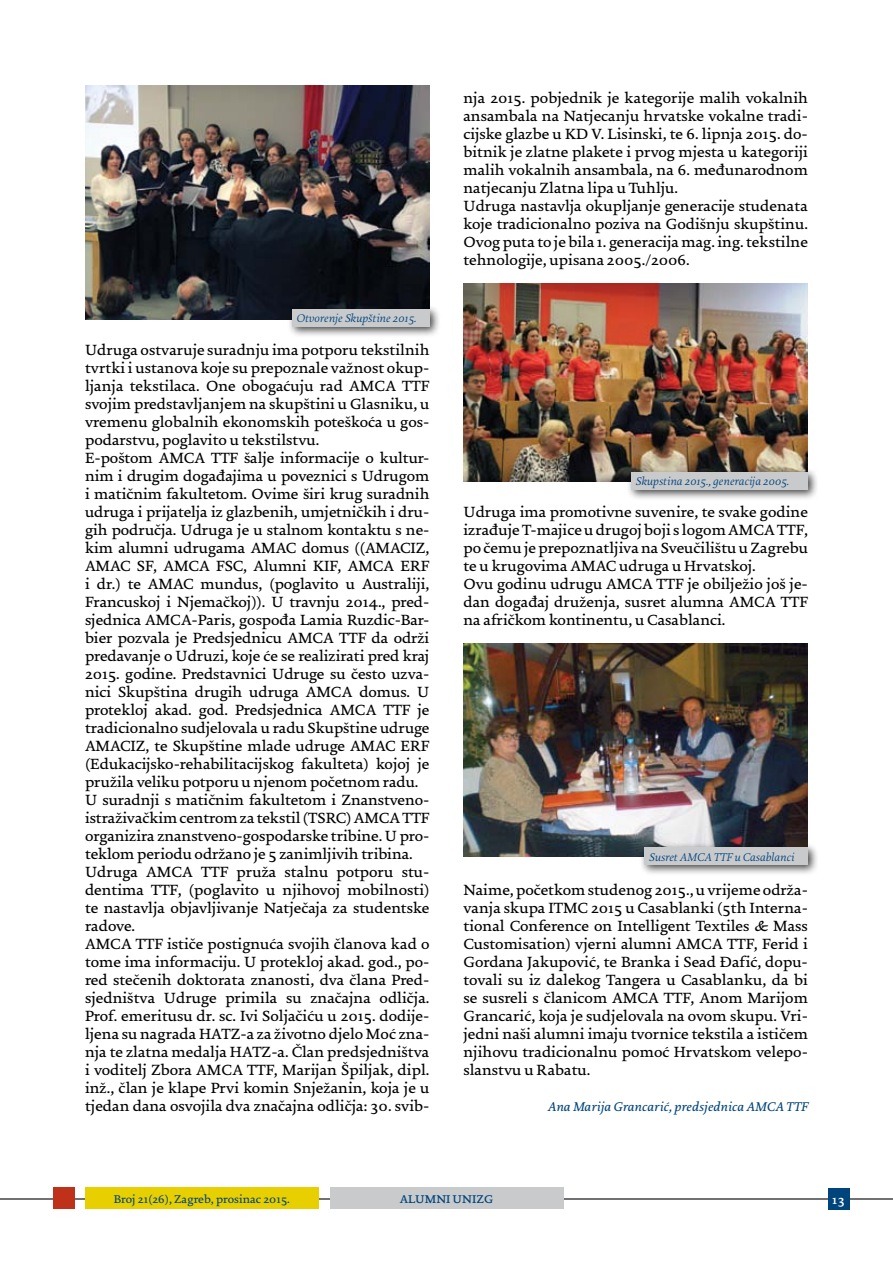
<style>
.page{position:relative;width:893px;height:1263px;background:#fff}
.page>*{position:absolute;margin:0;border:0;box-sizing:border-box;transform-origin:0 0}
.t1{font:500 15.75px/18px "Uni Zg";color:#000}
.t2{font:italic 500 13.5px "Uni Zg";color:#00447c}
.t3{font:700 13.5px "Uni Zg";color:#fff}
.t4{font:italic 300 12px "Uni Zg";color:#00447c}
.t5{font:500 12px "Uni Zg";color:#00447c}
.t6{font:700 12px "Uni Zg";color:#00447c}
</style>
<div class="page">
<hr style="left:0;top:1198px;width:893px;height:1px;background:#717073">
<div style="left:828px;top:1188px;width:21px;height:21px;background:#00447c"></div>
<div style="left:53px;top:1188px;width:21px;height:21px;background:#c0311a"></div>
<div style="left:330px;top:1188px;width:233px;height:21px;background:#c9cacc"></div>
<div style="left:85px;top:1188px;width:234px;height:21px;background:#e8cf00"></div>
<img style="left:85px;top:85px;width:344px;height:234px">
<img style="left:463px;top:283px;width:345px;height:198px">
<img style="left:463px;top:643px;width:345px;height:213px">
<div style="left:639px;top:842px;width:180px;height:34px;background:#000;opacity:.75"></div>
<div style="left:645px;top:848px;width:163px;height:17px;background:#c9cacc"></div>
<div style="left:626px;top:467px;width:193px;height:34px;background:#000;opacity:.75"></div>
<div style="left:631px;top:472px;width:177px;height:18px;background:#c9cacc"></div>
<div style="left:287px;top:304px;width:153px;height:34px;background:#000;opacity:.75"></div>
<div style="left:292px;top:309px;width:137px;height:18px;background:#c9cacc"></div>
<p class="t4" style="left:297px;top:312px;width:122px">Otvorenje Skupštine 2015.</p>
<p class="t1" style="left:85px;top:342px;width:346px">Udruga ostvaruje suradnju ima potporu tekstilnih tvrtki i ustanova koje su prepoznale važnost okup&shy;ljanja tekstilaca. One obogaćuju rad AMCA TTF svojim predstavljanjem na skupštini u Glasniku, u vremenu globalnih ekonomskih poteškoća u gos&shy;podarstvu, poglavito u tekstilstvu.<br>E-poštom AMCA TTF šalje informacije o kultur&shy;nim i drugim događajima u poveznici s Udrugom i matičnim fakultetom. Ovime širi krug suradnih udruga i prijatelja iz glazbenih, umjetničkih i dru&shy;gih područja. Udruga je u stalnom kontaktu s ne&shy;kim alumni udrugama AMAC domus ((AMACIZ, AMAC SF, AMCA FSC, Alumni KIF, AMCA ERF i dr.) te AMAC mundus, (poglavito u Australiji, Francuskoj i Njemačkoj)). U travnju 2014., pred&shy;sjednica AMCA-Paris, gospođa Lamia Ruzdic-Bar&shy;bier pozvala je Predsjednicu AMCA TTF da održi predavanje o Udruzi, koje će se realizirati pred kraj 2015. godine. Predstavnici Udruge su često uzva&shy;nici Skupština drugih udruga AMCA domus. U protekloj akad. god. Predsjednica AMCA TTF je tradicionalno sudjelovala u radu Skupštine udruge AMACIZ, te Skupštine mlade udruge AMAC ERF (Edukacijsko-rehabilitacijskog fakulteta) kojoj je pružila veliku potporu u njenom početnom radu.<br>U suradnji s matičnim fakultetom i Znanstveno&shy;istraživačkim centrom za tekstil (TSRC) AMCA TTF organizira znanstveno-gospodarske tribine. U pro&shy;teklom periodu održano je 5 zanimljivih tribina.<br>Udruga AMCA TTF pruža stalnu potporu stu&shy;dentima TTF, (poglavito u njihovoj mobilnosti) te nastavlja objavljivanje Natječaja za studentske radove.<br>AMCA TTF ističe postignuća svojih članova kad o tome ima informaciju. U protekloj akad. god., po&shy;red stečenih doktorata znanosti, dva člana Pred&shy;sjedništva Udruge primila su značajna odličja.<br>Prof. emeritusu dr. sc. Ivi Soljačiću u 2015. dodije&shy;ljena su nagrada HATZ-a za životno djelo Moć zna&shy;nja te zlatna medalja HATZ-a. Član predsjedništva i voditelj Zbora AMCA TTF, Marijan Špiljak, dipl. inž., član je klape Prvi komin Snježanin, koja je u tjedan dana osvojila dva značajna odličja: 30. svib-</p>
<p class="t1" style="left:463px;top:90px;width:346px">nja 2015. pobjednik je kategorije malih vokalnih ansambala na Natjecanju hrvatske vokalne tradi&shy;cijske glazbe u KD V. Lisinski, te 6. lipnja 2015. do&shy;bitnik je zlatne plakete i prvog mjesta u kategoriji malih vokalnih ansambala, na 6. međunarodnom natjecanju Zlatna lipa u Tuhlju.<br>Udruga nastavlja okupljanje generacije studenata koje tradicionalno poziva na Godišnju skupštinu.<br>Ovog puta to je bila 1. generacija mag. ing. tekstilne tehnologije, upisana 2005./2006.</p>
<p class="t4" style="left:636px;top:475px;width:155px">Skupstina 2015., generacija 2005.</p>
<p class="t1" style="left:463px;top:504px;width:346px">Udruga ima promotivne suvenire, te svake godine izrađuje T-majice u drugoj boji s logom AMCA TTF, po čemu je prepoznatljiva na Sveučilištu u Zagrebu te u krugovima AMAC udruga u Hrvatskoj.<br>Ovu godinu udrugu AMCA TTF je obilježio još je&shy;dan događaj druženja, susret alumna AMCA TTF na afričkom kontinentu, u Casablanci.</p>
<p class="t4" style="left:649px;top:850px;width:147px">Susret AMCA TTF u Casablanci</p>
<p class="t1" style="left:463px;top:882px;width:346px;text-align:justify">Naime, početkom studenog 2015., u vrijeme održa&shy;vanja skupa ITMC 2015 u Casablanki (5th Interna&shy;tional Conference on Intelligent Textiles &amp; Mass Customisation) vjerni alumni AMCA TTF, Ferid i Gordana Jakupović, te Branka i Sead Đafić, dopu&shy;tovali su iz dalekog Tangera u Casablanku, da bi se susreli s članicom AMCA TTF, Anom Marijom Grancarić, koja je sudjelovala na ovom skupu. Vri&shy;jedni naši alumni imaju tvornice tekstila a ističem njihovu tradicionalnu pomoć Hrvatskom velepo&shy;slanstvu u Rabatu.</p>
<p class="t2" style="left:548px;top:1099px;width:262px">Ana Marija Grancarić, predsjednica AMCA TTF</p>
<p class="t5" style="left:114px;top:1193px;width:178px">Broj 21(26), Zagreb, prosinac 2015.</p>
<p class="t6" style="left:400px;top:1193px;width:95px">ALUMNI UNIZG</p>
<p class="t3" style="left:832px;top:1192px;width:14px">13</p>
</div>
